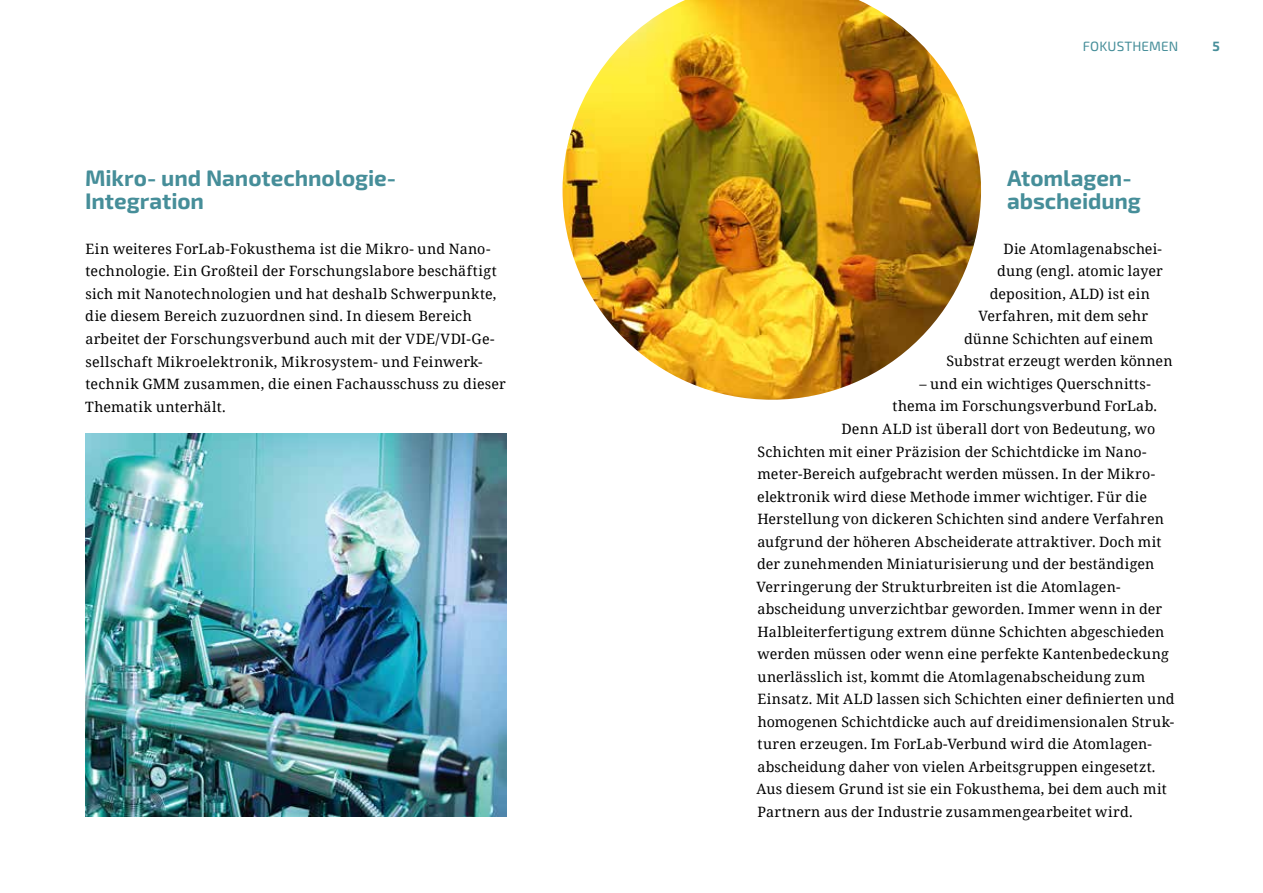
<style>
.page{position:relative;width:1263px;height:893px;background:#fff}
.page>*{position:absolute;margin:0;border:0;box-sizing:border-box;transform-origin:0 0}
.t1{font:700 22.5px/22.5px "Exo 2.0";letter-spacing:-.005em;color:#468e99}
.t2{font:14.25px/22.5px "Noto Serif";letter-spacing:.01em;color:#000}
.t3{font:13.5px "Exo 2.0";letter-spacing:.01em;color:#468e99}
.t4{font:700 13.5px "Exo 2.0";color:#468e99}
</style>
<div class="page">
<img style="left:85px;top:433px;width:421px;height:383px">
<img style="left:562px;top:0;width:419px;height:400px">
<h1 class="t1" style="left:85px;top:168px;width:313px">Mikro- und Nanotechnologie-<br>Integration</h1>
<p class="t2" style="left:85px;top:237px;width:422px">Ein weiteres ForLab-Fokusthema ist die Mikro- und Nano&shy;technologie. Ein Großteil der Forschungslabore beschäftigt sich mit Nanotechnologien und hat deshalb Schwerpunkte, die diesem Bereich zuzuordnen sind. In diesem Bereich arbeitet der Forschungsverbund auch mit der VDE/VDI-Ge&shy;sellschaft Mikroelektronik, Mikrosystem- und Feinwerk&shy;technik GMM zusammen, die einen Fachausschuss zu dieser Thematik unterhält.</p>
<p class="t3" style="left:1083px;top:39px;width:97px">FOKUSTHEMEN</p>
<p class="t4" style="left:1212px;top:39px;width:9px">5</p>
<h1 class="t1" style="left:1007px;top:168px;width:135px">Atomlagen&shy;abscheidung</h1>
<p class="t2" style="left:1003px;top:237px;width:160px">Die Atomlagenabschei-</p>
<p class="t2" style="left:997px;top:260px;width:167px">dung (engl. atomic layer</p>
<p class="t2" style="left:990px;top:282px;width:162px">deposition, ALD) ist ein</p>
<p class="t2" style="left:978px;top:305px;width:171px">Verfahren, mit dem sehr</p>
<p class="t2" style="left:964px;top:327px;width:190px">dünne Schichten auf einem</p>
<p class="t2" style="left:947px;top:350px;width:227px">Substrat erzeugt werden können</p>
<p class="t2" style="left:919px;top:372px;width:232px">– und ein wichtiges Querschnitts-</p>
<p class="t2" style="left:892px;top:395px;width:266px">thema im Forschungsverbund ForLab.</p>
<p class="t2" style="left:841px;top:417px;width:315px">Denn ALD ist überall dort von Bedeutung, wo</p>
<p class="t2" style="left:757px;top:440px;width:390px">Schichten mit einer Präzision der Schichtdicke im Nano-</p>
<p class="t2" style="left:758px;top:462px;width:399px">meter-Bereich aufgebracht werden müssen. In der Mikro-</p>
<p class="t2" style="left:757px;top:485px;width:391px">elektronik wird diese Methode immer wichtiger. Für die</p>
<p class="t2" style="left:757px;top:507px;width:408px">Herstellung von dickeren Schichten sind andere Verfahren</p>
<p class="t2" style="left:757px;top:530px;width:406px">aufgrund der höheren Abscheiderate attraktiver. Doch mit</p>
<p class="t2" style="left:757px;top:552px;width:399px">der zunehmenden Miniaturisierung und der beständigen</p>
<p class="t2" style="left:756px;top:575px;width:365px">Verringerung der Strukturbreiten ist die Atomlagen-</p>
<p class="t2" style="left:757px;top:597px;width:406px">abscheidung unverzichtbar geworden. Immer wenn in der</p>
<p class="t2" style="left:757px;top:620px;width:408px">Halbleiterfertigung extrem dünne Schichten abgeschieden</p>
<p class="t2" style="left:757px;top:642px;width:413px">werden müssen oder wenn eine perfekte Kantenbedeckung</p>
<p class="t2" style="left:757px;top:665px;width:389px">unerlässlich ist, kommt die Atomlagenabscheidung zum</p>
<p class="t2" style="left:757px;top:687px;width:419px">Einsatz. Mit ALD lassen sich Schichten einer definierten und</p>
<p class="t2" style="left:758px;top:710px;width:418px">homogenen Schichtdicke auch auf dreidimensionalen Struk-</p>
<p class="t2" style="left:757px;top:732px;width:396px">turen erzeugen. Im ForLab-Verbund wird die Atomlagen-</p>
<p class="t2" style="left:757px;top:755px;width:400px">abscheidung daher von vielen Arbeitsgruppen eingesetzt.</p>
<p class="t2" style="left:756px;top:777px;width:412px">Aus diesem Grund ist sie ein Fokusthema, bei dem auch mit</p>
<p class="t2" style="left:757px;top:800px;width:377px">Partnern aus der Industrie zusammengearbeitet wird.</p>
</div>
